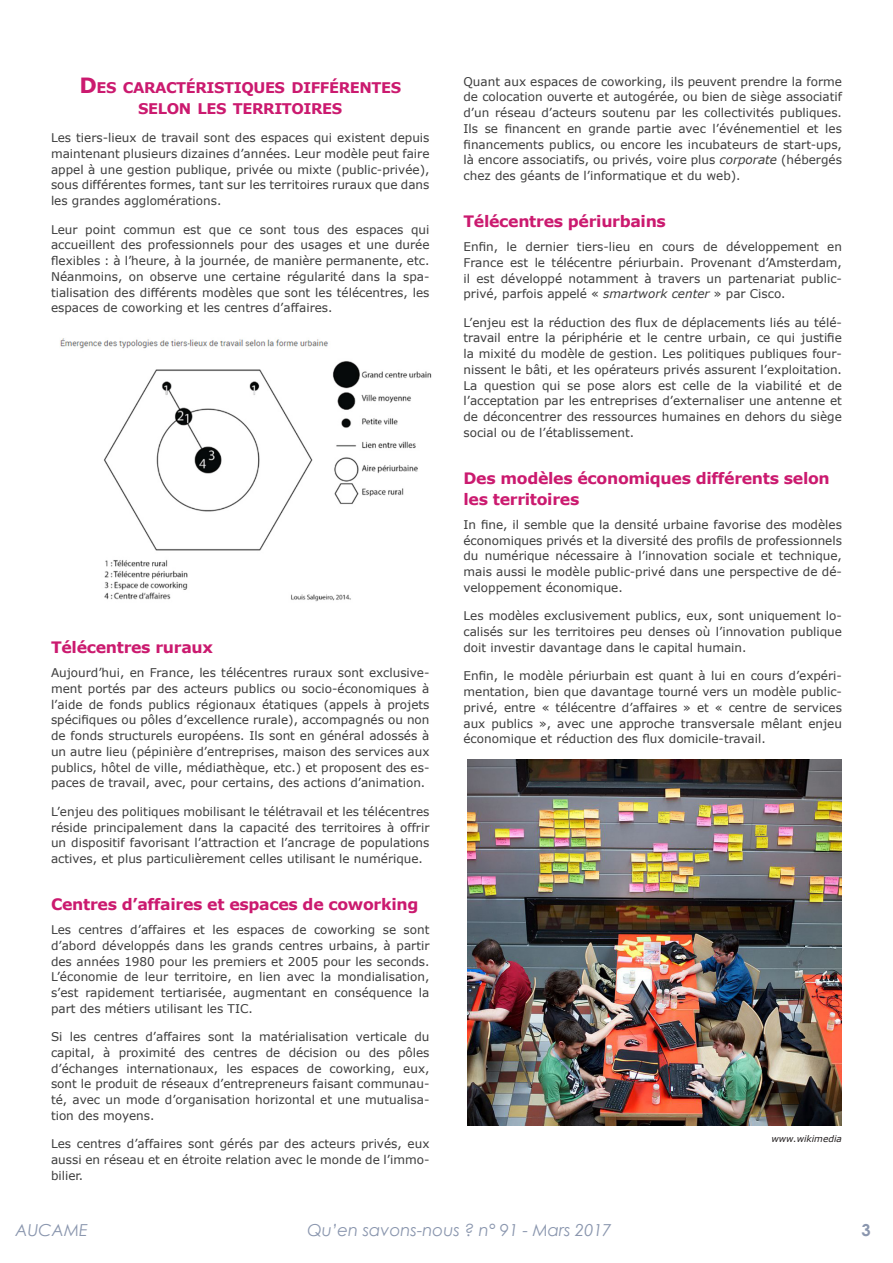
<style>
.page{position:relative;width:893px;height:1263px;background:#fff}
.page>*{position:absolute;margin:0;border:0;box-sizing:border-box;transform-origin:0 0}
.t1{font:italic 16.5px "Century Gothic";color:#8a96ae}
.t2{font:700 16.5px "Century Gothic";color:#8a96ae}
.t3{font:700 15.75px/21px "Verdana";letter-spacing:-.02em;color:#cb1a6f}
.t4{font:700 14.7px/21px "Verdana";letter-spacing:-.03em;color:#cb1a6f;text-align:center}
.t5{font:12px/15.8px "Verdana";color:#3c3c3c;text-align:justify}
.t6{font:italic 9px "Verdana";color:#231f20}
.s1{font-size:21px}
.s2{font-style:italic}
</style>
<div class="page">
<img style="left:60px;top:338px;width:372px;height:264px">
<img style="left:467px;top:760px;width:375px;height:365px">
<p class="t4" style="left:79px;top:76px;width:323px"><span class="s1">D</span>ES CARACTÉRISTIQU ES DIFFÉRENTES<br>SELON LES TERRITOIRES</p>
<p class="t5" style="left:51px;top:130px;width:380px">Les tiers-lieux de travail sont des espaces qui existent depuis maintenant plusieurs dizaines d’années. Leur modèle peut faire appel à une gestion publique, privée ou mixte (public-privée), sous différentes formes, tant sur les territoires ruraux que dans les grandes agglomérations.</p>
<p class="t5" style="left:51px;top:221px;width:380px">Leur point commun est que ce sont tous des espaces qui accueillent des professionnels pour des usages et une durée flexibles : à l’heure, à la journée, de manière permanente, etc.<br>Néanmoins, on observe une certaine régularité dans la spa&shy;tialisation des différents modèles que sont les télécentres, les espaces de coworking et les centres d’affaires.</p>
<h2 class="t3" style="left:51px;top:636px;width:163px">Télécentres ruraux</h2>
<p class="t5" style="left:51px;top:665px;width:380px">Aujourd’hui, en France, les télécentres ruraux sont exclusive&shy;ment portés par des acteurs publics ou socio-économiques à l’aide de fonds publics régionaux étatiques (appels à projets spécifiques ou pôles d’excellence rurale), accompagnés ou non de fonds structurels européens. Ils sont en général adossés à un autre lieu (pépinière d’entreprises, maison des services aux publics, hôtel de ville, médiathèque, etc.) et proposent des es&shy;paces de travail, avec, pour certains, des actions d’animation.</p>
<p class="t5" style="left:51px;top:803px;width:380px">L’enjeu des politiques mobilisant le télétravail et les télécentres réside principalement dans la capacité des territoires à offrir un dispositif favorisant l’attraction et l’ancrage de populations actives, et plus particulièrement celles utilisant le numérique.</p>
<h2 class="t3" style="left:51px;top:893px;width:369px">Centres d’affaires et espaces de coworking</h2>
<p class="t5" style="left:51px;top:922px;width:380px">Les centres d’affaires et les espaces de coworking se sont d’abord développés dans les grands centres urbains, à partir des années 1980 pour les premiers et 2005 pour les seconds.<br>L’économie de leur territoire, en lien avec la mondialisation, s’est rapidement tertiarisée, augmentant en conséquence la part des métiers utilisant les TIC.</p>
<p class="t5" style="left:51px;top:1029px;width:380px">Si les centres d’affaires sont la matérialisation verticale du capital, à proximité des centres de décision ou des pôles d’échanges internationaux, les espaces de coworking, eux, sont le produit de réseaux d’entrepreneurs faisant communau&shy;té, avec un mode d’organisation horizontal et une mutualisa&shy;tion des moyens.</p>
<p class="t5" style="left:51px;top:1136px;width:380px">Les centres d’affaires sont gérés par des acteurs privés, eux aussi en réseau et en étroite relation avec le monde de l’immo&shy;bilier.</p>
<p class="t5" style="left:463px;top:73px;width:380px">Quant aux espaces de coworking, ils peuvent prendre la forme de colocation ouverte et autogérée, ou bien de siège associatif d’un réseau d’acteurs soutenu par les collectivités publiques.<br>Ils se financent en grande partie avec l’événementiel et les financements publics, ou encore les incubateurs de start-ups, là encore associatifs, ou privés, voire plus <span class="s2">corporate</span> (hébergés chez des géants de l’informatique et du web).</p>
<h2 class="t3" style="left:463px;top:210px;width:204px">Télécentres périurbains</h2>
<p class="t5" style="left:463px;top:239px;width:380px">Enfin, le dernier tiers-lieu en cours de développement en France est le télécentre périurbain. Provenant d’Amsterdam, il est développé notamment à travers un partenariat public&shy;privé, parfois appelé « <span class="s2">smartwork center</span> » par Cisco.</p>
<p class="t5" style="left:463px;top:314px;width:380px">L’enjeu est la réduction des flux de déplacements liés au télé&shy;travail entre la périphérie et le centre urbain, ce qui justifie la mixité du modèle de gestion. Les politiques publiques four&shy;nissent le bâti, et les opérateurs privés assurent l’exploitation.<br>La question qui se pose alors est celle de la viabilité et de l’acceptation par les entreprises d’externaliser une antenne et de déconcentrer des ressources humaines en dehors du siège social ou de l’établissement.</p>
<h2 class="t3" style="left:463px;top:467px;width:368px">Des modèles économiques différents selon les territoires</h2>
<p class="t5" style="left:463px;top:516px;width:380px">In fine, il semble que la densité urbaine favorise des modèles économiques privés et la diversité des profils de professionnels du numérique nécessaire à l’innovation sociale et technique, mais aussi le modèle public-privé dans une perspective de dé&shy;veloppement économique.</p>
<p class="t5" style="left:463px;top:608px;width:380px">Les modèles exclusivement publics, eux, sont uniquement lo&shy;calisés sur les territoires peu denses où l’innovation publique doit investir davantage dans le capital humain.</p>
<p class="t5" style="left:463px;top:668px;width:380px">Enfin, le modèle périurbain est quant à lui en cours d’expéri&shy;mentation, bien que davantage tourné vers un modèle public&shy;privé, entre « télécentre d’affaires » et « centre de services aux publics », avec une approche transversale mêlant enjeu économique et réduction des flux domicile-travail.</p>
<p class="t6" style="left:771px;top:1132px;width:72px">www.wikimedia</p>
<h1 class="t1" style="left:16px;top:1218px;width:74px">AUCAME</h1>
<h1 class="t1" style="left:307px;top:1218px;width:306px">Qu’en savons-nous ? n° 91 - Mars 2017</h1>
<h1 class="t2" style="left:861px;top:1217px;width:11px">3</h1>
</div>
